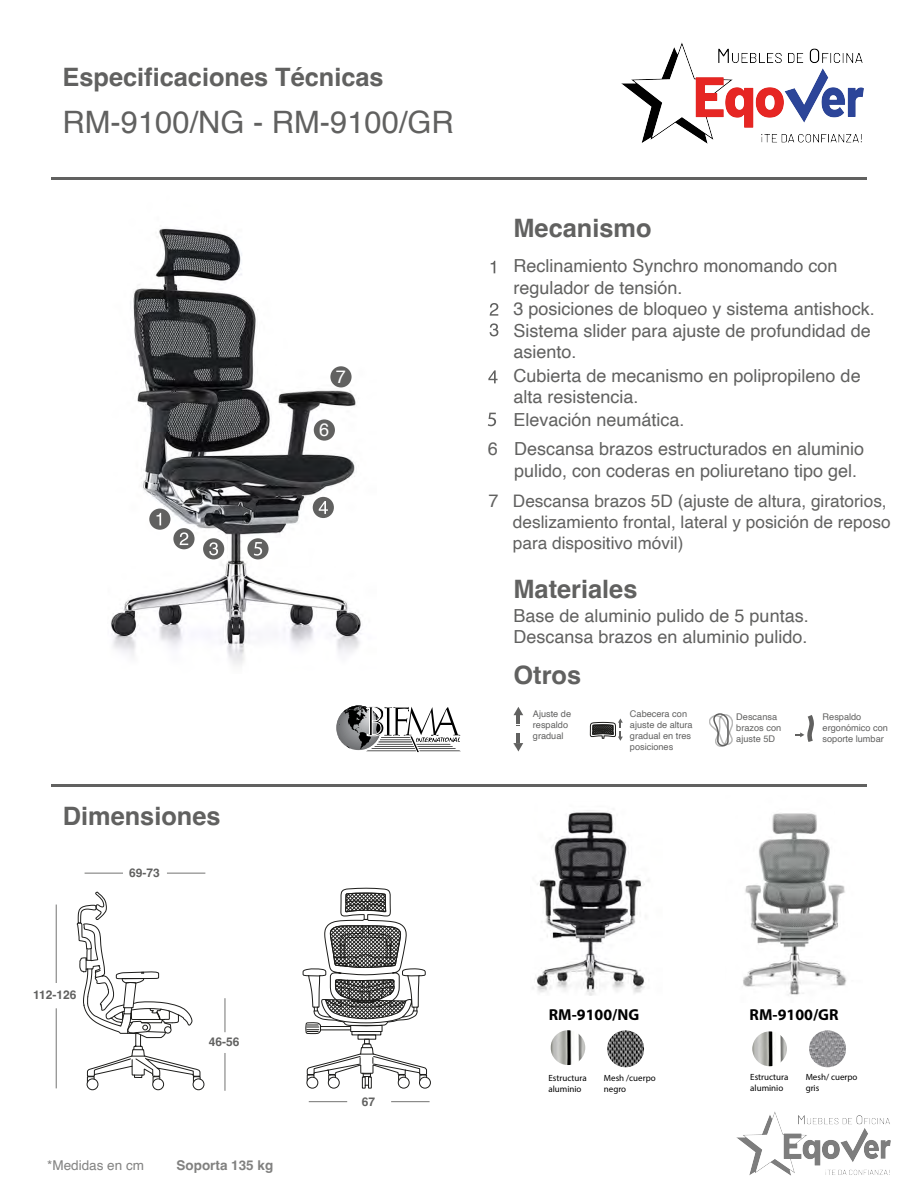
<style>
.page{position:relative;width:918px;height:1188px;background:#fff}
.page>*{position:absolute;margin:0;border:0;box-sizing:border-box;transform-origin:0 0}
.t1{font:30.9px "Helvetica";color:#616160}
.t2{font:700 25.35px "Helvetica";color:#616160}
.t3{font:18px/22px "Helvetica";color:#616160}
.t4{font:18px "Helvetica";color:#fff}
.t5{font:17.25px/20.7px "Helvetica";color:#616160}
.t6{font:700 15.9px "Myriad Pro";color:#000}
.t7{font:13.5px "Helvetica";color:#838382}
.t8{font:700 13.5px "Helvetica";color:#818180}
.t9{font:700 12px "Helvetica";color:#616160}
.t10{font:9.15px/10.9px "Helvetica";color:#616160}
.t11{font:9px/10.8px "Myriad Pro";color:#000}
</style>
<div class="page">
<img style="left:111px;top:228px;width:250px;height:437px">
<hr style="left:51px;top:177px;width:816px;height:2px;background:#616160">
<hr style="left:51px;top:784px;width:816px;height:2px;background:#616160">
<svg style="left:491px;top:261px;width:4px;height:12px"></svg>
<div style="left:149px;top:509px;width:21px;height:21px;background:#616160;border-radius:50%"></div>
<svg style="left:157px;top:513px;width:4px;height:12px"></svg>
<svg style="left:490px;top:323px;width:8px;height:13px"></svg>
<div style="left:203px;top:538px;width:21px;height:21px;background:#616160;border-radius:50%"></div>
<svg style="left:209px;top:542px;width:9px;height:13px"></svg>
<svg style="left:490px;top:303px;width:8px;height:13px"></svg>
<div style="left:173px;top:528px;width:22px;height:21px;background:#616160;border-radius:50%"></div>
<svg style="left:180px;top:532px;width:8px;height:13px"></svg>
<hr style="left:224px;top:998px;width:2px;height:34px;background:#838382">
<hr style="left:56px;top:905px;width:1px;height:78px;background:#838382">
<hr style="left:56px;top:1008px;width:1px;height:80px;background:#838382">
<hr style="left:224px;top:1053px;width:2px;height:38px;background:#838382">
<hr style="left:309px;top:1101px;width:38px;height:1px;background:#838382">
<hr style="left:391px;top:1101px;width:39px;height:1px;background:#838382">
<hr style="left:85px;top:873px;width:38px;height:1px;background:#838382">
<hr style="left:167px;top:873px;width:38px;height:1px;background:#838382">
<svg style="left:514px;top:733px;width:9px;height:18px"></svg>
<svg style="left:514px;top:707px;width:9px;height:19px"></svg>
<svg style="left:488px;top:370px;width:10px;height:13px"></svg>
<div style="left:313px;top:497px;width:21px;height:21px;background:#616160;border-radius:50%"></div>
<svg style="left:319px;top:501px;width:9px;height:13px"></svg>
<div style="left:419px;top:1077px;width:12px;height:11px;border:1px solid #1d1d1b;border-radius:50%"></div>
<svg style="left:590px;top:718px;width:33px;height:23px"></svg>
<svg style="left:488px;top:413px;width:8px;height:13px"></svg>
<div style="left:247px;top:538px;width:22px;height:21px;background:#616160;border-radius:50%"></div>
<svg style="left:254px;top:542px;width:8px;height:14px"></svg>
<svg style="left:709px;top:713px;width:24px;height:34px"></svg>
<svg style="left:795px;top:715px;width:19px;height:27px"></svg>
<div style="left:314px;top:419px;width:21px;height:22px;background:#616160;border-radius:50%"></div>
<div style="left:330px;top:366px;width:22px;height:21px;background:#616160;border-radius:50%"></div>
<svg style="left:303px;top:888px;width:124px;height:201px"></svg>
<img style="left:551px;top:1030px;width:34px;height:35px;border-radius:17px">
<div style="left:193px;top:1079px;width:11px;height:11px;border:1px solid #1d1d1b;border-radius:50%"></div>
<div style="left:153px;top:1079px;width:11px;height:11px;border:1px solid #1d1d1b;border-radius:50%"></div>
<div style="left:87px;top:1079px;width:11px;height:11px;border:1px solid #1d1d1b;border-radius:50%"></div>
<svg style="left:77px;top:892px;width:124px;height:191px"></svg>
<img style="left:607px;top:1030px;width:37px;height:37px;border-radius:18px">
<img style="left:809px;top:1030px;width:37px;height:37px;border-radius:18px">
<img style="left:752px;top:1031px;width:35px;height:35px;border-radius:17px">
<img style="left:536px;top:812px;width:109px;height:184px">
<img style="left:743px;top:813px;width:104px;height:183px">
<svg style="left:336px;top:705px;width:125px;height:47px"></svg>
<img style="left:622px;top:43px;width:242px;height:100px">
<img style="left:737px;top:1111px;width:154px;height:64px">
<h2 class="t2" style="left:63px;top:62px;width:323px">Especificaciones Técnicas</h2>
<h1 class="t1" style="left:63px;top:99px;width:393px">RM-9100/NG - RM-9100/GR</h1>
<p class="t4" style="left:336px;top:363px;width:12px">7</p>
<p class="t4" style="left:319px;top:416px;width:12px">6</p>
<h2 class="t2" style="left:63px;top:801px;width:159px">Dimensiones</h2>
<p class="t9" style="left:129px;top:866px;width:32px">69-73</p>
<p class="t3" style="left:488px;top:438px;width:12px">6</p>
<p class="t3" style="left:488px;top:491px;width:12px">7</p>
<h2 class="t2" style="left:514px;top:213px;width:140px">Mecanismo</h2>
<p class="t3" style="left:514px;top:255px;width:363px">Reclinamiento Synchro monomando con regulador de tensión.<br>3 posiciones de bloqueo y sistema antishock.<br>Sistema slider para ajuste de profundidad de asiento.<br>Cubierta de mecanismo en polipropileno de alta resistencia.<br>Elevación neumática.</p>
<p class="t3" style="left:514px;top:439px;width:352px;line-height:21.6px">Descansa brazos estructurados en aluminio pulido, con coderas en poliuretano tipo gel.</p>
<p class="t5" style="left:513px;top:492px;width:379px">Descansa brazos 5D (ajuste de altura, giratorios, deslizamiento frontal, lateral y posición de reposo para dispositivo móvil)</p>
<h2 class="t2" style="left:514px;top:574px;width:125px">Materiales</h2>
<p class="t3" style="left:514px;top:605px;width:297px;line-height:21.6px">Base de aluminio pulido de 5 puntas.<br>Descansa brazos en aluminio pulido.</p>
<h2 class="t2" style="left:514px;top:660px;width:69px">Otros</h2>
<p class="t10" style="left:630px;top:709px;width:64px">Cabecera con ajuste de altura gradual en tres posiciones</p>
<p class="t10" style="left:533px;top:709px;width:40px">Ajuste de respaldo gradual</p>
<p class="t10" style="left:736px;top:711px;width:46px">Descansa brazos con ajuste 5D</p>
<p class="t10" style="left:823px;top:711px;width:67px">Respaldo ergonómico con soporte lumbar</p>
<p class="t9" style="left:33px;top:987px;width:45px">112-126</p>
<p class="t9" style="left:209px;top:1035px;width:32px">46-56</p>
<p class="t7" style="left:47px;top:1155px;width:98px">*Medidas en cm</p>
<p class="t8" style="left:177px;top:1157px;width:98px">Soporta 135 kg</p>
<p class="t9" style="left:362px;top:1094px;width:15px">67</p>
<p class="t6" style="left:549px;top:1005px;width:92px">RM-9100/NG</p>
<p class="t6" style="left:750px;top:1005px;width:90px">RM-9100/GR</p>
<p class="t11" style="left:549px;top:1072px;width:40px">Estructura aluminio</p>
<p class="t11" style="left:604px;top:1072px;width:53px">Mesh /cuerpo negro</p>
<p class="t11" style="left:750px;top:1072px;width:40px">Estructura aluminio</p>
<p class="t11" style="left:806px;top:1072px;width:53px">Mesh/ cuerpo gris</p>
</div>
